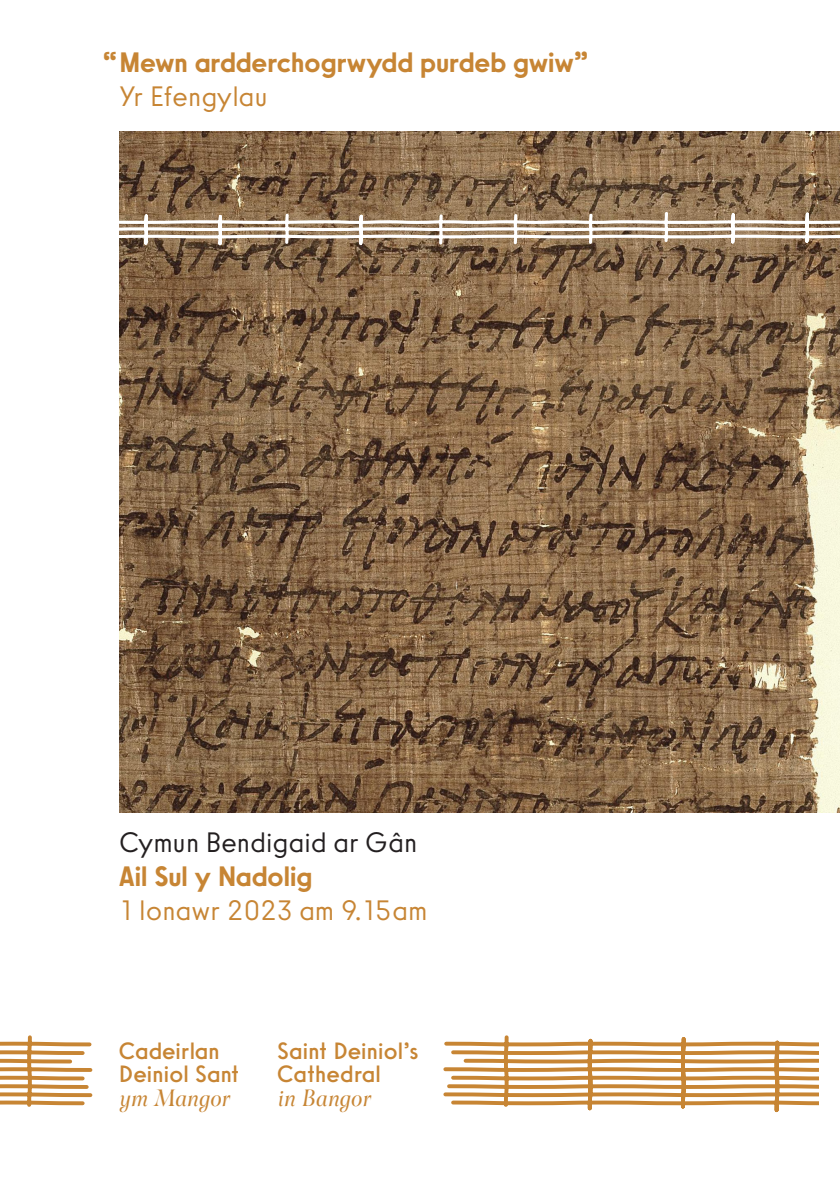
<style>
.page{position:relative;width:840px;height:1191px;background:#fff}
.page>*{position:absolute;margin:0;border:0;box-sizing:border-box;transform-origin:0 0}
.t1{font:100 28px/33.6px "Sawton Circular";letter-spacing:-.005em;color:#c78534}
.t2{font:500 28px "Sawton Circular";letter-spacing:-.005em;color:#c78534}
.t3{font:100 28px "Sawton Circular";color:#231f20}
.t4{font:23.6px/23.6px "Sawton Circular";letter-spacing:.01em;color:#c78534}
.s1{font-weight:500}
.s2{font-family:"Scilla";font-style:italic}
</style>
<div class="page">
<svg style="left:0;top:1035px;width:818px;height:78px"></svg>
<img style="left:119px;top:132px;width:720px;height:680px">
<svg style="left:119px;top:210px;width:720px;height:38px"></svg>
<p class="t2" style="left:103px;top:45px;width:486px">“Mewn ardderchogrwydd purdeb gwiw”</p>
<p class="t1" style="left:119px;top:79px;width:150px">Yr Efengylau</p>
<p class="t3" style="left:119px;top:826px;width:299px">Cymun Bendigaid ar Gân</p>
<p class="t1" style="left:119px;top:859px;width:309px"><span class="s1">Ail Sul y Nadolig<br></span>1 Ionawr 2023 am 9.15am</p>
<p class="t4" style="left:119px;top:1038px;width:122px">Cadeirlan<br>Deiniol Sant <span class="s2">ym Mangor</span></p>
<p class="t4" style="left:277px;top:1038px;width:143px">Saint Deiniol’s<br>Cathedral<br><span class="s2">in Bangor</span></p>
</div>
